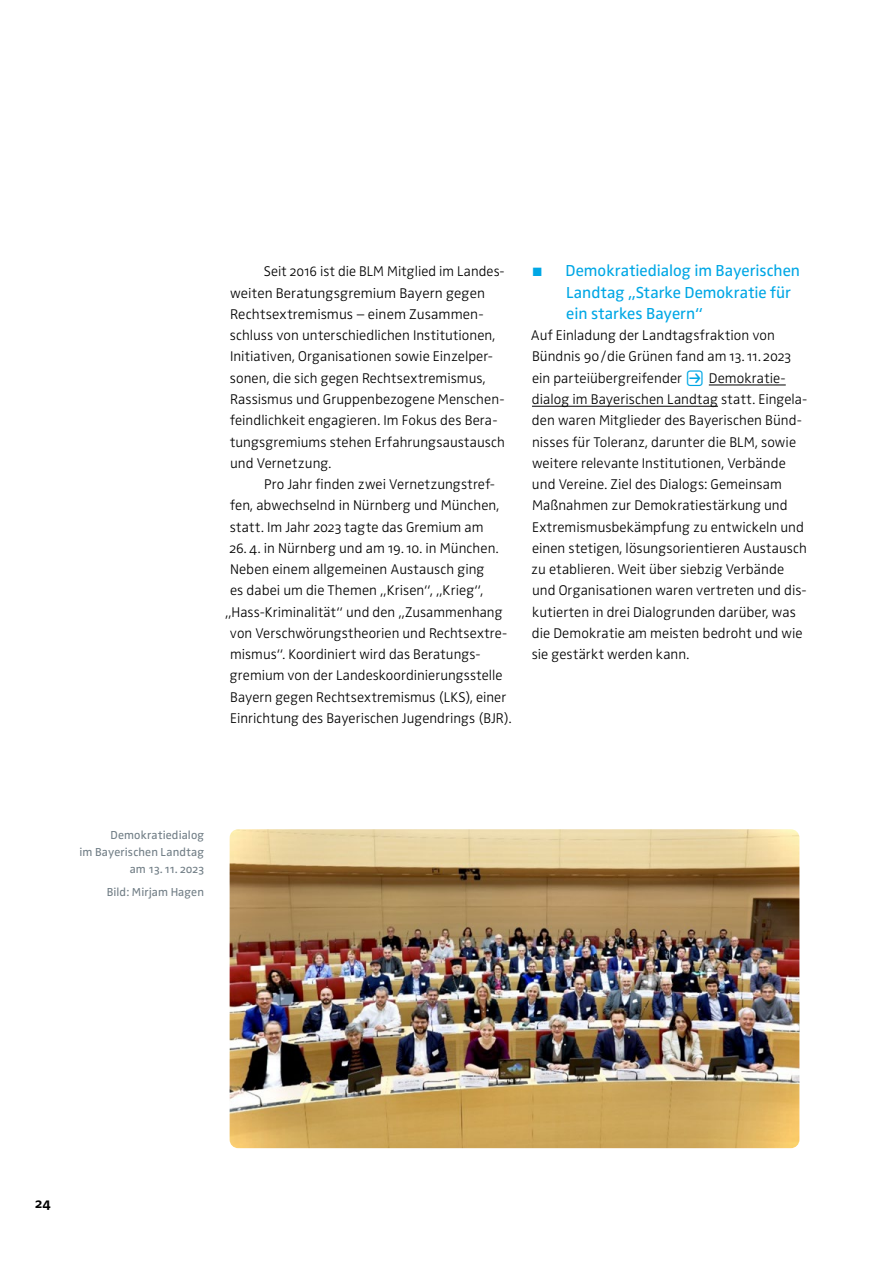
<style>
.page{position:relative;width:893px;height:1263px;background:#fff}
.page>*{position:absolute;margin:0;border:0;box-sizing:border-box;transform-origin:0 0}
.t1{font:16.5px/21.3px "Zwo OT";color:#00a7e5}
.t2{font:300 14.55px/21.3px "Zwo OT";letter-spacing:.005em;color:#000}
.t3{font:700 14.55px "Zwo OT";color:#000}
.t4{font:12px/17px "Zwo OT";letter-spacing:.01em;color:#717e86;text-align:right}
.s1{font-size:12.45px}
.s2{font-family:"Button Bonus Rounded Positive";font-weight:400;font-size:19.5px;color:#00a7e5}
</style>
<div class="page">
<hr style="left:709px;top:385px;width:77px;height:1px;background:#000">
<hr style="left:532px;top:406px;width:186px;height:1px;background:#000">
<img style="left:230px;top:829px;width:569px;height:319px">
<p class="t2" style="left:230px;top:261px;width:276px;text-indent:34px">Seit 2016 ist die BLM Mitglied im Landes&shy;weiten Beratungsgremium Bayern gegen Rechtsextremismus – einem Zusammen&shy;schluss von unterschiedlichen Institutionen, Initiativen, Organisationen sowie Einzelper&shy;sonen, die sich gegen Rechtsextremismus, Rassismus und Gruppenbezogene Menschen&shy;feindlichkeit engagieren. Im Fokus des Bera&shy;tungsgremiums stehen Erfahrungsaustausch und Vernetzung.</p>
<p class="t2" style="left:230px;top:474px;width:271px;text-indent:34px">Pro Jahr finden zwei Vernetzungstref&shy;fen, abwechselnd in Nürnberg und München, statt. Im Jahr 2023 tagte das Gremium am</p>
<p class="t2" style="left:229px;top:538px;width:271px">26. 4. in Nürnberg und am 19. 10. in München.</p>
<p class="t2" style="left:230px;top:559px;width:256px">Neben einem allgemeinen Austausch ging</p>
<p class="t2" style="left:230px;top:580px;width:255px">es dabei um die Themen „Krisen“, „Krieg“,</p>
<p class="t2" style="left:225px;top:601px;width:279px">„Hass-Kriminalität“ und den „Zusammenhang</p>
<p class="t2" style="left:230px;top:623px;width:277px">von Verschwörungstheorien und Rechtsextre-</p>
<p class="t2" style="left:230px;top:644px;width:250px">mismus“. Koordiniert wird das Beratungs-</p>
<p class="t2" style="left:230px;top:665px;width:274px">gremium von der Landeskoordinierungsstelle</p>
<p class="t2" style="left:230px;top:686px;width:278px">Bayern gegen Rechtsextremismus (LKS), einer</p>
<p class="t2" style="left:230px;top:708px;width:283px">Einrichtung des Bayerischen Jugendrings (BJR).</p>
<p class="t1" style="left:566px;top:261px;width:236px;text-indent:-34px"><span class="s1">■</span> Demokratiedialog im Bayerischen<br>Landtag „Starke Demokratie für ein starkes Bayern“</p>
<p class="t2" style="left:531px;top:325px;width:278px">Auf Einladung der Landtagsfraktion von Bündnis 90/die Grünen fand am 13. 11. 2023 ein parteiübergreifender <span class="s2">P</span> Demokratie&shy;dialog im Bayerischen Landtag statt. Eingela&shy;den waren Mitglieder des Bayerischen Bünd&shy;nisses für Toleranz, darunter die BLM, sowie weitere relevante Institutionen, Verbände und Vereine. Ziel des Dialogs: Gemeinsam Maßnahmen zur Demokratiestärkung und Extremismusbekämpfung zu entwickeln und einen stetigen, lösungsorientieren Austausch zu etablieren. Weit über siebzig Verbände und Organisationen waren vertreten und dis&shy;kutierten in drei Dialogrunden darüber, was die Demokratie am meisten bedroht und wie sie gestärkt werden kann.</p>
<p class="t4" style="left:79px;top:826px;width:126px">Demokratiedialog<br>im Bayerischen Landtag am 13. 11. 2023</p>
<p class="t4" style="left:107px;top:884px;width:99px">Bild: Mirjam Hagen</p>
<p class="t3" style="left:34px;top:1194px;width:18px">24</p>
</div>
